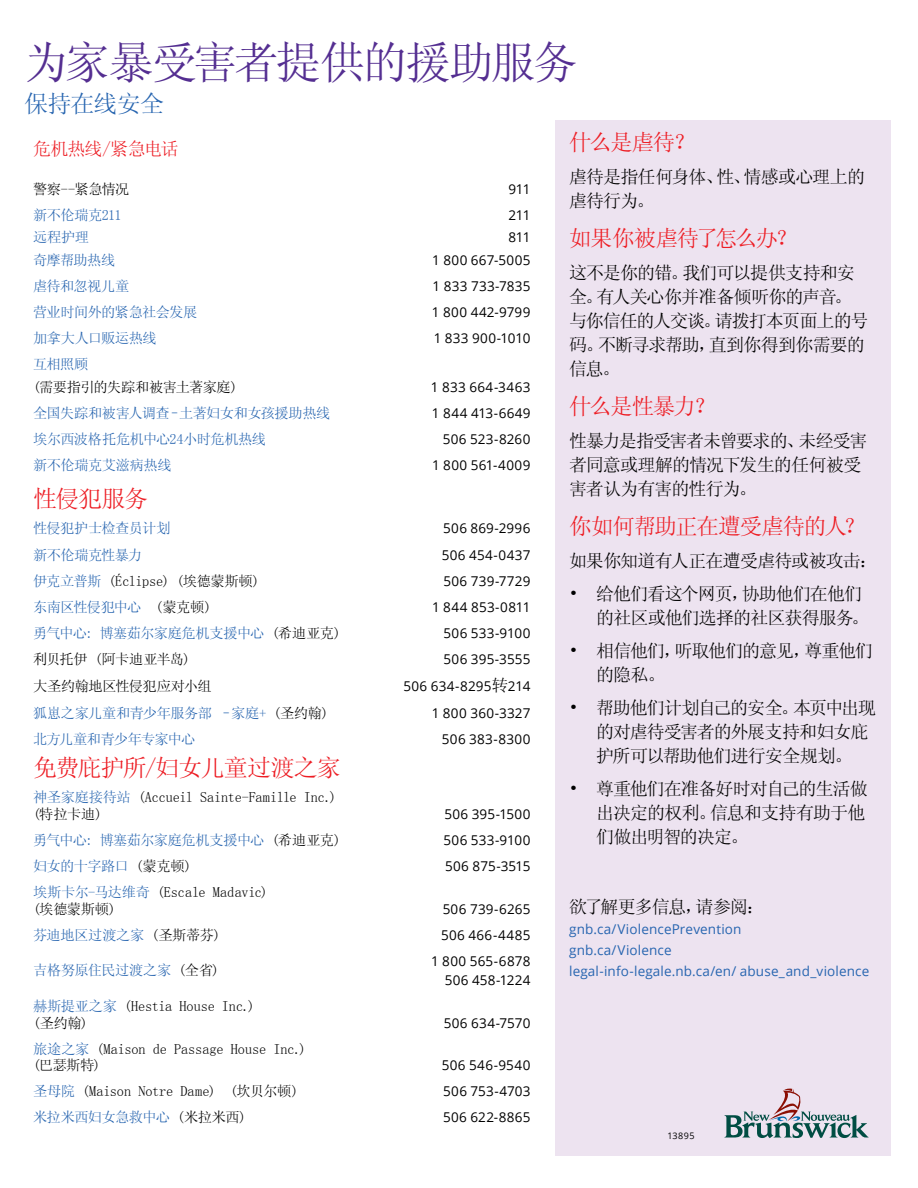
<style>
.page{position:relative;width:918px;height:1188px;background:#fff}
.page>*{position:absolute;margin:0;border:0;box-sizing:border-box;transform-origin:0 0}
.t1{font:45px "Sim Sun";letter-spacing:-.06em;color:#542e91}
.t2{font:24px "Sim Sun";letter-spacing:-.05em;color:#ed1d24}
.t3{font:24px "Sim Sun";letter-spacing:-.035em;color:#2765b0}
.t4{font:22.5px "Sim Sun";letter-spacing:-.065em;color:#ed1d24}
.t5{font:18px/24px "Sim Sun";letter-spacing:-.055em;color:#000}
.t6{font:18px "Sim Sun";letter-spacing:-.05em;color:#ed1d24}
.t7{font:14.25px/22.5px "Sim Sun";letter-spacing:-.035em;color:#2765b0}
.t8{font:14.25px/16.5px "Sim Sun";letter-spacing:-.015em;color:#000}
.t9{font:14.25px "Sim Sun";letter-spacing:-.035em;color:#000}
.t10{font:14.25px "Sim Sun";letter-spacing:-.045em;color:#000}
.t11{font:14.25px "Sim Sun";letter-spacing:-.055em;color:#000}
.t12{font:14.25px "Sim Sun";letter-spacing:-.055em;color:#2765b0}
.t13{font:13.5px/22.5px "Open Sans";letter-spacing:.02em;color:#000;text-align:right}
.t14{font:13.5px/21px "Open Sans";letter-spacing:.01em;color:#2765b0}
.t15{font:9px "Open Sans";letter-spacing:.05em;color:#000}
.s1{color:#2765b0}
.s2{color:#000}
.s3{font-family:"Sim Sun";font-size:16.5px}
</style>
<div class="page">
<div style="left:556px;top:120px;width:335px;height:1036px;background:#ede3f0"></div>
<svg style="left:725px;top:1088px;width:143px;height:50px"></svg>
<h1 class="t1" style="left:24px;top:39px;width:555px">为家暴受害者提供的援助服务</h1>
<h2 class="t3" style="left:24px;top:92px;width:142px">保持在线安全</h2>
<h3 class="t6" style="left:33px;top:140px;width:147px">危机热线/紧急电话</h3>
<p class="t8" style="left:33px;top:181px;width:98px">警察--紧急情况</p>
<p class="t13" style="left:508px;top:177px;width:24px">911</p>
<p class="t7" style="left:33px;top:204px;width:90px">新不伦瑞克211远程护理<br>奇摩帮助热线</p>
<p class="t13" style="left:432px;top:203px;width:100px">211<br>811<br>1 800 667-5005</p>
<p class="t7" style="left:33px;top:275px;width:98px">虐待和忽视儿童</p>
<p class="t13" style="left:433px;top:275px;width:99px">1 833 733-7835</p>
<p class="t7" style="left:33px;top:301px;width:166px">营业时间外的紧急社会发展</p>
<p class="t13" style="left:432px;top:301px;width:100px">1 800 442-9799</p>
<p class="t7" style="left:33px;top:327px;width:125px">加拿大人口贩运热线</p>
<p class="t13" style="left:434px;top:327px;width:98px">1 833 900-1010</p>
<p class="t7" style="left:33px;top:353px;width:57px">互相照顾</p>
<p class="t10" style="left:33px;top:379px;width:206px">(需要指引的失踪和被害土著家庭)</p>
<p class="t13" style="left:431px;top:375px;width:101px">1 833 664-3463</p>
<p class="t7" style="left:33px;top:401px;width:299px">全国失踪和被害人调查–土著妇女和女孩援助热线</p>
<p class="t13" style="left:432px;top:401px;width:100px">1 844 413-6649</p>
<p class="t7" style="left:33px;top:427px;width:235px">埃尔西波格托危机中心24小时危机热线</p>
<p class="t13" style="left:443px;top:427px;width:89px">506 523-8260</p>
<p class="t7" style="left:33px;top:454px;width:140px">新不伦瑞克艾滋病热线</p>
<p class="t13" style="left:432px;top:453px;width:100px">1 800 561-4009</p>
<h2 class="t2" style="left:33px;top:487px;width:117px">性侵犯服务</h2>
<p class="t7" style="left:33px;top:517px;width:139px">性侵犯护士检查员计划</p>
<p class="t13" style="left:443px;top:517px;width:89px">506 869-2996</p>
<p class="t7" style="left:33px;top:543px;width:111px">新不伦瑞克性暴力</p>
<p class="t13" style="left:442px;top:543px;width:90px">506 454-0437</p>
<p class="t9" style="left:33px;top:573px;width:228px"><span class="s1">伊克立普斯</span> (Éclipse) (埃德蒙斯顿)</p>
<p class="t13" style="left:443px;top:569px;width:88px">506 739-7729</p>
<p class="t7" style="left:33px;top:595px;width:180px">东南区性侵犯中心 <span class="s2">(蒙克顿)</span></p>
<p class="t13" style="left:432px;top:595px;width:100px">1 844 853-0811</p>
<p class="t7" style="left:33px;top:621px;width:310px">勇气中心: 博塞茹尔家庭危机支援中心 <span class="s2">(希迪亚克)</span></p>
<p class="t13" style="left:444px;top:621px;width:88px">506 533-9100</p>
<p class="t11" style="left:33px;top:652px;width:159px">利贝托伊 (阿卡迪亚半岛)</p>
<p class="t13" style="left:444px;top:647px;width:88px">506 395-3555</p>
<p class="t9" style="left:33px;top:679px;width:180px">大圣约翰地区性侵犯应对小组</p>
<p class="t13" style="left:403px;top:675px;width:128px">506 634-8295<span class="s3">转</span>214</p>
<p class="t7" style="left:33px;top:701px;width:297px">狐崽之家儿童和青少年服务部 –家庭+ <span class="s2">(圣约翰)</span></p>
<p class="t13" style="left:432px;top:701px;width:100px">1 800 360-3327</p>
<p class="t12" style="left:33px;top:731px;width:164px">北方儿童和青少年专家中心</p>
<p class="t13" style="left:442px;top:727px;width:90px">506 383-8300</p>
<h2 class="t2" style="left:33px;top:756px;width:309px">免费庇护所/妇女儿童过渡之家</h2>
<p class="t8" style="left:33px;top:789px;width:305px"><span class="s1">神圣家庭接待站</span> (Accueil Sainte-Famille Inc.) (特拉卡迪)</p>
<p class="t13" style="left:444px;top:802px;width:88px">506 395-1500</p>
<p class="t7" style="left:33px;top:829px;width:310px">勇气中心: 博塞茹尔家庭危机支援中心 <span class="s2">(希迪亚克)</span></p>
<p class="t13" style="left:444px;top:829px;width:88px">506 533-9100</p>
<p class="t7" style="left:33px;top:855px;width:160px">妇女的十字路口 <span class="s2">(蒙克顿)</span></p>
<p class="t13" style="left:445px;top:855px;width:87px">506 875-3515</p>
<p class="t8" style="left:33px;top:884px;width:237px"><span class="s1">埃斯卡尔-马达维奇</span> (Escale Madavic) (埃德蒙斯顿)</p>
<p class="t13" style="left:443px;top:897px;width:89px">506 739-6265</p>
<p class="t7" style="left:33px;top:923px;width:189px">芬迪地区过渡之家 <span class="s2">(圣斯蒂芬)</span></p>
<p class="t13" style="left:441px;top:923px;width:91px">506 466-4485</p>
<p class="t7" style="left:33px;top:959px;width:188px">吉格努原住民过渡之家 <span class="s2">(全省)</span></p>
<p class="t13" style="left:431px;top:951px;width:101px;line-height:19.5px">1 800 565-6878<br>506 458-1224</p>
<p class="t8" style="left:33px;top:998px;width:223px"><span class="s1">赫斯提亚之家</span> (Hestia House Inc.) (圣约翰)</p>
<p class="t13" style="left:444px;top:1011px;width:88px">506 634-7570</p>
<p class="t8" style="left:33px;top:1040px;width:275px"><span class="s1">旅途之家</span> (Maison de Passage House Inc.) (巴瑟斯特)</p>
<p class="t13" style="left:442px;top:1054px;width:90px">506 546-9540</p>
<p class="t8" style="left:33px;top:1083px;width:267px"><span class="s1">圣母院</span> (Maison Notre Dame) (坎贝尔顿)</p>
<p class="t13" style="left:443px;top:1080px;width:89px">506 753-4703</p>
<p class="t7" style="left:33px;top:1106px;width:215px">米拉米西妇女急救中心 <span class="s2">(米拉米西)</span></p>
<p class="t13" style="left:443px;top:1106px;width:89px">506 622-8865</p>
<h3 class="t4" style="left:569px;top:131px;width:128px">什么是虐待？</h3>
<h3 class="t5" style="left:569px;top:164px;width:297px">虐待是指任何身体、性、情感或心理上的虐待行为。</h3>
<h3 class="t4" style="left:569px;top:227px;width:230px">如果你被虐待了怎么办？</h3>
<h3 class="t5" style="left:569px;top:260px;width:301px">这不是你的错。我们可以提供支持和安全。有人关心你并准备倾听你的声音。与你信任的人交谈。请拨打本页面上的号码。不断寻求帮助，直到你得到你需要的信息。</h3>
<h3 class="t4" style="left:569px;top:395px;width:148px">什么是性暴力？</h3>
<h3 class="t5" style="left:569px;top:428px;width:300px">性暴力是指受害者未曾要求的、未经受害者同意或理解的情况下发生的任何被受害者认为有害的性行为。</h3>
<h3 class="t4" style="left:569px;top:515px;width:298px">你如何帮助正在遭受虐待的人？</h3>
<h3 class="t5" style="left:569px;top:548px;width:310px">如果你知道有人正在遭受虐待或被攻击：</h3>
<h3 class="t5" style="left:596px;top:581px;width:275px;text-indent:-27px">• 给他们看这个网页，协助他们在他们的社区或他们选择的社区获得服务。</h3>
<h3 class="t5" style="left:596px;top:638px;width:278px;text-indent:-27px">• 相信他们，听取他们的意见，尊重他们的隐私。</h3>
<h3 class="t5" style="left:596px;top:695px;width:281px;text-indent:-27px">• 帮助他们计划自己的安全。本页中出现的对虐待受害者的外展支持和妇女庇护所可以帮助他们进行安全规划。</h3>
<h3 class="t5" style="left:596px;top:776px;width:273px;text-indent:-27px">• 尊重他们在准备好时对自己的生活做出决定的权利。信息和支持有助于他们做出明智的决定。</h3>
<h3 class="t5" style="left:569px;top:895px;width:197px">欲了解更多信息，请参阅：</h3>
<p class="t14" style="left:569px;top:919px;width:302px">gnb.ca/ViolencePrevention<br>gnb.ca/Violence<br>legal-info-legale.nb.ca/en/ abuse_and_violence</p>
<p class="t15" style="left:667px;top:1129px;width:29px">13895</p>
</div>
